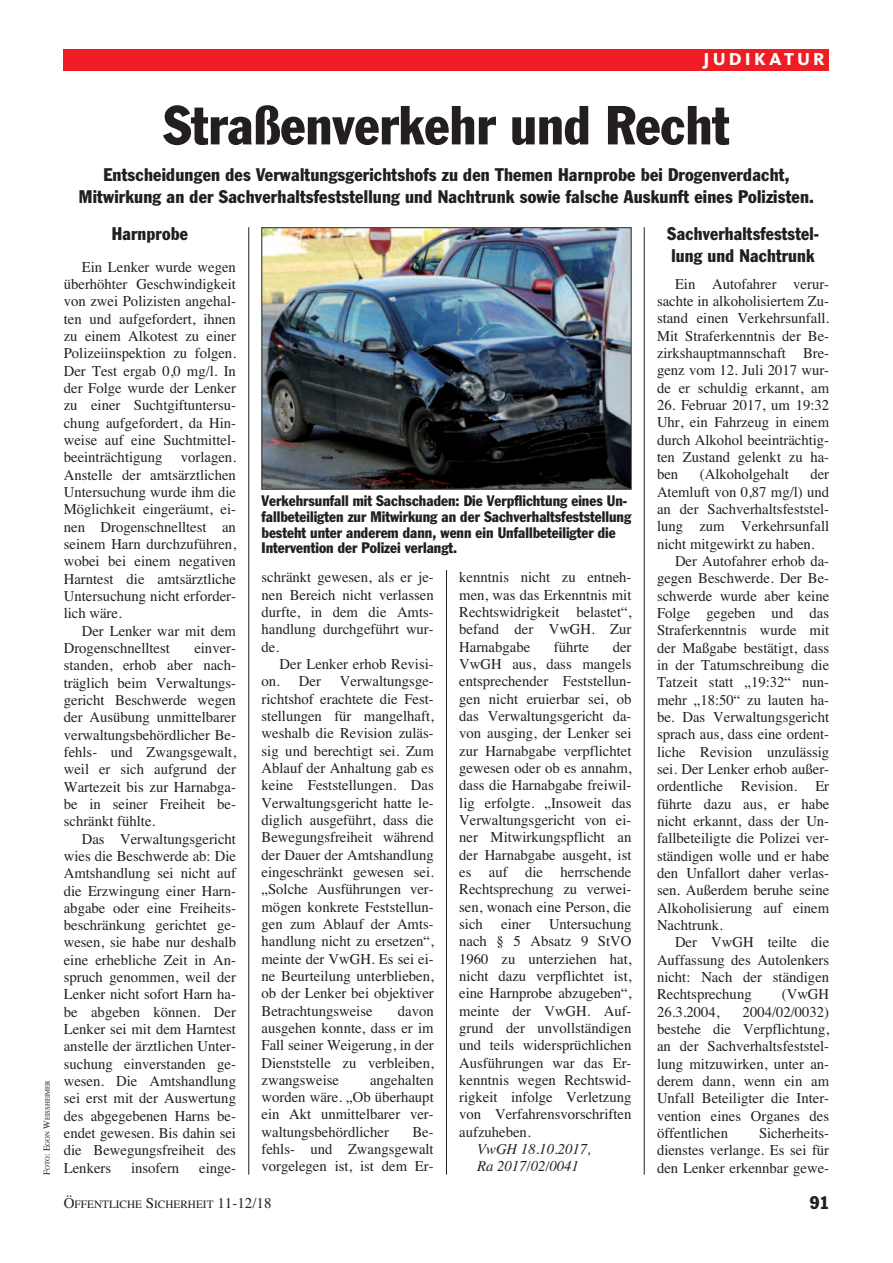
<style>
.page{position:relative;width:893px;height:1263px;background:#fff}
.page>*{position:absolute;margin:0;border:0;box-sizing:border-box;transform-origin:0 0}
.t1{font:condensed 54px "Franklin Gothic";color:#231f20}
.t2{font:condensed 18px/21.6px "Franklin Gothic";letter-spacing:.01em;color:#231f20}
.t3{font:800 18px "Kievit";letter-spacing:.175em;color:#fff}
.t4{font:15px/17.2px "Times";color:#231f20;text-align:justify}
.t5{font:condensed 15px/15.8px "Franklin Gothic";color:#231f20}
.t6{font:italic 15px/17.2px "Times";color:#231f20}
.t7{font:11.25px "Times";color:#231f20}
.t8{font:6.75px "Times";color:#231f20}
.s1{font-size:9px}
.s2{font-size:15px}
</style>
<div class="page">
<hr style="left:644px;top:227px;width:1px;height:947px;background:#231f20">
<div style="left:64px;top:49px;width:765px;height:21px;background:#ee1d23"></div>
<hr style="left:248px;top:227px;width:1px;height:947px;background:#231f20">
<hr style="left:446px;top:570px;width:1px;height:605px;background:#231f20">
<img style="left:263px;top:229px;width:366px;height:258px">
<div style="left:261px;top:227px;width:370px;height:262px;border:1px solid #231f20"></div>
<p class="t3" style="left:703px;top:53px;width:123px">JUDIKATUR</p>
<p class="t8" style="left:44px;top:1175px;width:96px;rotate:-90deg"><span class="s1">F</span>OTO<span class="s1">: E</span>GON <span class="s1">W</span>EISSHEIMER</p>
<h1 class="t1" style="left:163px;top:106px;width:568px">Straßenverkehr und Recht</h1>
<p class="t2" style="left:79px;top:165px;width:737px;text-align:center">Entscheidungen des Verwaltungsgerichtshofs zu den Themen Harnprobe bei Drogenverdacht,<br>Mitwirkung an der Sachverhaltsfeststellung und Nachtrunk sowie falsche Auskunft eines Polizisten.</p>
<p class="t2" style="left:112px;top:224px;width:78px">Harnprobe</p>
<p class="t4" style="left:64px;top:258px;width:174px;text-indent:18px">Ein Lenker wurde wegen überhöhter Geschwindigkeit von zwei Polizisten angehal&shy;ten und aufgefordert, ihnen zu einem Alkotest zu einer Polizeiinspektion zu folgen.<br>Der Test ergab 0,0 mg/l. In der Folge wurde der Lenker zu einer Suchtgiftuntersu&shy;chung aufgefordert, da Hin&shy;weise auf eine Suchtmittel&shy;beeinträchtigung vorlagen.<br>Anstelle der amtsärztlichen Untersuchung wurde ihm die Möglichkeit eingeräumt, ei&shy;nen Drogenschnelltest an seinem Harn durchzuführen, wobei bei einem negativen Harntest die amtsärztliche Untersuchung nicht erforder&shy;lich wäre.</p>
<p class="t4" style="left:64px;top:622px;width:174px;text-indent:18px">Der Lenker war mit dem<br>Drogenschnelltest</p>
<p class="t4" style="left:64px;top:639px;width:174px;text-indent:131px">einver&shy;standen, erhob aber nach&shy;träglich beim Verwaltungs&shy;gericht Beschwerde wegen der Ausübung unmittelbarer verwaltungsbehördlicher Be&shy;fehls- und Zwangsgewalt, weil er sich aufgrund der Wartezeit bis zur Harnabga&shy;be in seiner Freiheit be&shy;schränkt fühlte.</p>
<p class="t4" style="left:64px;top:830px;width:174px;text-indent:18px">Das Verwaltungsgericht wies die Beschwerde ab: Die Amtshandlung sei nicht auf die Erzwingung einer Harn&shy;abgabe oder eine Freiheits&shy;beschränkung gerichtet ge&shy;wesen, sie habe nur deshalb eine erhebliche Zeit in An&shy;spruch genommen, weil der Lenker nicht sofort Harn ha&shy;be abgeben können. Der Lenker sei mit dem Harntest anstelle der ärztlichen Unter&shy;suchung einverstanden ge&shy;wesen. Die Amtshandlung sei erst mit der Auswertung des abgegebenen Harns be&shy;endet gewesen. Bis dahin sei die Bewegungsfreiheit des Lenkers</p>
<p class="t4" style="left:131px;top:1159px;width:50px">insofern</p>
<p class="t4" style="left:199px;top:1159px;width:38px">einge-</p>
<p class="t5" style="left:261px;top:494px;width:371px">Verkehrsunfall mit Sachschaden: Die Verpflichtung eines Un&shy;fallbeteiligten zur Mitwirkung an der Sachverhaltsfeststellung besteht unter anderem dann, wenn ein Unfallbeteiligter die Intervention der Polizei verlangt.</p>
<p class="t4" style="left:262px;top:568px;width:174px">schränkt gewesen, als er je&shy;nen Bereich nicht verlassen durfte, in dem die Amts&shy;handlung durchgeführt wur&shy;de.</p>
<p class="t4" style="left:262px;top:655px;width:174px;text-indent:18px">Der Lenker erhob Revisi&shy;on. Der</p>
<p class="t4" style="left:262px;top:672px;width:174px;text-indent:78px">Verwaltungsge&shy;richtshof erachtete die Fest&shy;stellungen für mangelhaft, weshalb die Revision zuläs&shy;sig und berechtigt sei. Zum Ablauf der Anhaltung gab es keine Feststellungen. Das Verwaltungsgericht hatte le&shy;diglich ausgeführt, dass die Bewegungsfreiheit während der Dauer der Amtshandlung eingeschränkt gewesen sei. „Solche Ausführungen ver&shy;mögen konkrete Feststellun&shy;gen zum Ablauf der Amts&shy;handlung nicht zu ersetzen“, meinte der VwGH. Es sei ei&shy;ne Beurteilung unterblieben, ob der Lenker bei objektiver Betrachtungsweise</p>
<p class="t4" style="left:262px;top:1002px;width:174px;text-indent:136px">davon ausgehen konnte, dass er im Fall seiner Weigerung, in der Dienststelle zu verbleiben, zwangsweise</p>
<p class="t4" style="left:262px;top:1071px;width:174px;text-indent:109px">angehalten worden wäre. „Ob überhaupt ein Akt unmittelbarer ver&shy;waltungsbehördlicher</p>
<p class="t4" style="left:261px;top:1123px;width:174px;text-indent:151px">Be&shy;fehls- und Zwangsgewalt vorgelegen ist, ist dem Er-</p>
<p class="t4" style="left:459px;top:568px;width:174px">kenntnis nicht zu entneh&shy;men, was das Erkenntnis mit Rechtswidrigkeit belastet“, befand der VwGH. Zur Harnabgabe</p>
<p class="t4" style="left:459px;top:638px;width:174px;text-indent:153px">der VwGH aus, dass mangels entsprechender Feststellun&shy;gen nicht eruierbar sei, ob das Verwaltungsgericht da&shy;von ausging, der Lenker sei zur Harnabgabe verpflichtet gewesen oder ob es annahm, dass die Harnabgabe freiwil&shy;lig erfolgte. „Insoweit das Verwaltungsgericht von ei&shy;ner Mitwirkungspflicht an der Harnabgabe ausgeht, ist es auf die herrschende Rechtsprechung zu verwei&shy;sen, wonach eine Person, die sich einer Untersuchung nach § 5 Absatz 9 StVO 1960 zu unterziehen hat, nicht dazu verpflichtet ist, eine Harnprobe abzugeben“, meinte der VwGH. Auf&shy;grund der unvollständigen und teils widersprüchlichen Ausführungen war das Er&shy;kenntnis wegen Rechtswid&shy;rigkeit infolge Verletzung von Verfahrensvorschriften aufzuheben.</p>
<p class="t6" style="left:477px;top:1140px;width:115px">VwGH 18.10.2017,<br>Ra 2017/02/0041</p>
<p class="t4" style="left:554px;top:638px;width:37px">führte</p>
<p class="t2" style="left:667px;top:224px;width:153px">Sachverhaltsfeststel&shy;lung und Nachtrunk</p>
<p class="t4" style="left:657px;top:275px;width:174px;text-indent:18px">Ein Autofahrer verur&shy;sachte in alkoholisiertem Zu&shy;stand einen Verkehrsunfall.<br>Mit Straferkenntnis der Be&shy;zirkshauptmannschaft Bre&shy;genz vom 12. Juli 2017 wur&shy;de er schuldig erkannt, am</p>
<p class="t4" style="left:657px;top:396px;width:174px">26. Februar 2017, um 19:32<br>Uhr, ein Fahrzeug in einem durch Alkohol beeinträchtig&shy;ten Zustand gelenkt zu ha&shy;ben</p>
<p class="t4" style="left:700px;top:466px;width:90px">(Alkoholgehalt</p>
<p class="t4" style="left:810px;top:466px;width:20px">der</p>
<p class="t4" style="left:657px;top:483px;width:174px">Atemluft von 0,87 mg/l) und</p>
<p class="t4" style="left:657px;top:500px;width:174px">an der Sachverhaltsfeststel-</p>
<p class="t4" style="left:657px;top:518px;width:174px">lung zum Verkehrsunfall</p>
<p class="t4" style="left:657px;top:535px;width:159px">nicht mitgewirkt zu haben.</p>
<p class="t4" style="left:675px;top:552px;width:156px">Der Autofahrer erhob da-</p>
<p class="t4" style="left:657px;top:570px;width:174px">gegen Beschwerde. Der Be-</p>
<p class="t4" style="left:657px;top:587px;width:174px">schwerde wurde aber keine</p>
<p class="t4" style="left:657px;top:604px;width:174px">Folge gegeben und das</p>
<p class="t4" style="left:657px;top:621px;width:174px">Straferkenntnis wurde mit</p>
<p class="t4" style="left:657px;top:639px;width:174px">der Maßgabe bestätigt, dass</p>
<p class="t4" style="left:657px;top:656px;width:174px">in der Tatumschreibung die</p>
<p class="t4" style="left:657px;top:673px;width:174px">Tatzeit statt „19:32“ nun-</p>
<p class="t4" style="left:657px;top:691px;width:174px">mehr „18:50“ zu lauten ha-</p>
<p class="t4" style="left:657px;top:708px;width:174px">be. Das Verwaltungsgericht</p>
<p class="t4" style="left:657px;top:725px;width:174px">sprach aus, dass eine ordent-</p>
<p class="t4" style="left:657px;top:743px;width:174px">liche Revision unzulässig</p>
<p class="t4" style="left:657px;top:760px;width:174px">sei. Der Lenker erhob außer-</p>
<p class="t4" style="left:657px;top:777px;width:174px">ordentliche Revision. Er</p>
<p class="t4" style="left:657px;top:795px;width:174px">führte dazu aus, er habe</p>
<p class="t4" style="left:657px;top:812px;width:174px">nicht erkannt, dass der Un-</p>
<p class="t4" style="left:657px;top:829px;width:174px">fallbeteiligte die Polizei ver-</p>
<p class="t4" style="left:657px;top:847px;width:174px">ständigen wolle und er habe</p>
<p class="t4" style="left:657px;top:864px;width:174px">den Unfallort daher verlas-</p>
<p class="t4" style="left:657px;top:881px;width:174px">sen. Außerdem beruhe seine</p>
<p class="t4" style="left:657px;top:899px;width:174px">Alkoholisierung auf einem</p>
<p class="t4" style="left:657px;top:916px;width:67px">Nachtrunk.</p>
<p class="t4" style="left:675px;top:933px;width:156px">Der VwGH teilte die</p>
<p class="t4" style="left:657px;top:951px;width:174px">Auffassung des Autolenkers</p>
<p class="t4" style="left:657px;top:968px;width:174px">nicht: Nach der ständigen</p>
<p class="t4" style="left:657px;top:985px;width:96px">Rechtsprechung</p>
<p class="t4" style="left:782px;top:985px;width:49px">(VwGH</p>
<p class="t4" style="left:657px;top:1003px;width:64px">26.3.2004,</p>
<p class="t4" style="left:657px;top:1003px;width:174px;text-indent:86px">2004/02/0032) bestehe die Verpflichtung, an der Sachverhaltsfeststel&shy;lung mitzuwirken, unter an&shy;derem dann, wenn ein am Unfall Beteiligter die Inter&shy;vention eines Organes des öffentlichen</p>
<p class="t4" style="left:657px;top:1124px;width:174px;text-indent:102px">Sicherheits&shy;dienstes verlange. Es sei für den Lenker erkennbar gewe-</p>
<p class="t7" style="left:64px;top:1198px;width:209px"><span class="s2">Ö</span>FFENTLICHE <span class="s2">S</span>ICHERHEIT <span class="s2">11-12/18</span></p>
<p class="t2" style="left:810px;top:1193px;width:21px">91</p>
</div>
